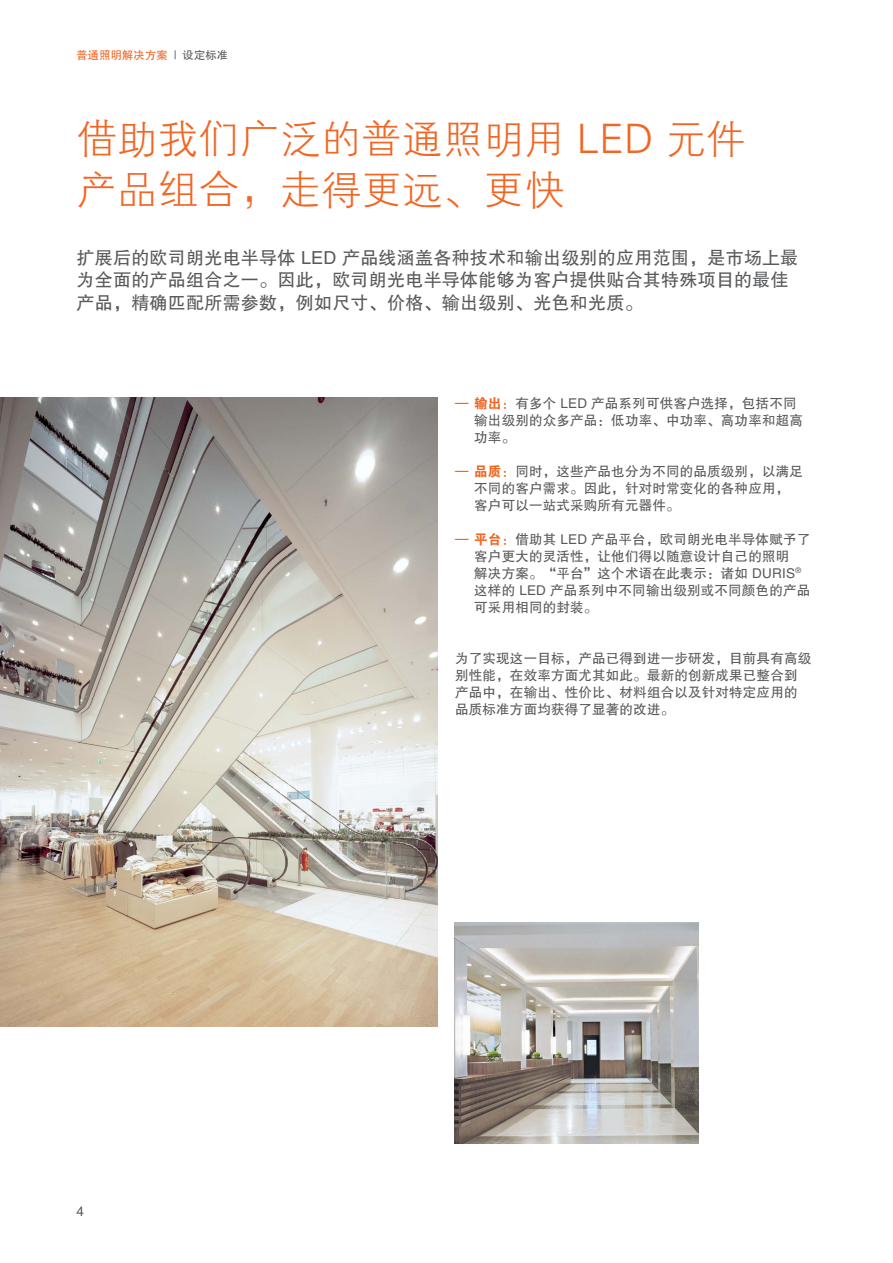
<style>
.page{position:relative;width:893px;height:1263px;background:#fff}
.page>*{position:absolute;margin:0;border:0;box-sizing:border-box;transform-origin:0 0}
.t1{font:40.5px/51px "FZXH1 JW GB1 0";letter-spacing:.005em;color:#f26522}
.t2{font:18px/22.6px "FZHTJW GB1 0";letter-spacing:.015em;color:#58595b}
.t3{font:13.5px/17px "FZHTJW GB1 0";letter-spacing:.015em;color:#58595b}
.t4{font:11.25px "FZHTJW GB1 0";letter-spacing:.015em;color:#f26522}
.s1{font-size:11.7px;color:#58595b}
.s2{color:#58595b}
.s3{color:#f26522}
.s4{font-family:"FZDHTJW GB1 0";color:#f26522}
</style>
<div class="page">
<img style="left:0;top:397px;width:438px;height:629px">
<img style="left:455px;top:923px;width:244px;height:221px">
<p class="t4" style="left:77px;top:49px;width:153px">普通照明解决方案 <span class="s1">|</span> <span class="s2">设定标准</span></p>
<h1 class="t1" style="left:77px;top:115px;width:671px">借助我们广泛的普通照明用 LED 元件产品组合，走得更远、更快</h1>
<h2 class="t2" style="left:77px;top:247px;width:723px">扩展后的欧司朗光电半导体 LED 产品线涵盖各种技术和输出级别的应用范围，是市场上最为全面的产品组合之一。因此，欧司朗光电半导体能够为客户提供贴合其特殊项目的最佳产品，精确匹配所需参数，例如尺寸、价格、输出级别、光色和光质。</h2>
<p class="t3" style="left:77px;top:1203px;width:9px">4</p>
<p class="t3" style="left:474px;top:395px;width:330px;text-indent:-19px"><span class="s3">—</span> <span class="s4">输出：</span>有多个 LED 产品系列可供客户选择，包括不同输出级别的众多产品：低功率、中功率、高功率和超高功率。</p>
<p class="t3" style="left:474px;top:463px;width:330px;text-indent:-19px"><span class="s3">—</span> <span class="s4">品质：</span>同时，这些产品也分为不同的品质级别，以满足不同的客户需求。因此，针对时常变化的各种应用，客户可以一站式采购所有元器件。</p>
<p class="t3" style="left:474px;top:531px;width:337px;text-indent:-19px"><span class="s3">—</span> <span class="s4">平台：</span>借助其 LED 产品平台，欧司朗光电半导体赋予了客户更大的灵活性，让他们得以随意设计自己的照明<br>解决方案。“平台”这个术语在此表示：诸如 DURIS<sup>®</sup>这样的 LED 产品系列中不同输出级别或不同颜色的产品可采用相同的封装。</p>
<p class="t3" style="left:455px;top:650px;width:358px">为了实现这一目标，产品已得到进一步研发，目前具有高级别性能，在效率方面尤其如此。最新的创新成果已整合到产品中，在输出、性价比、材料组合以及针对特定应用的品质标准方面均获得了显著的改进。</p>
</div>
